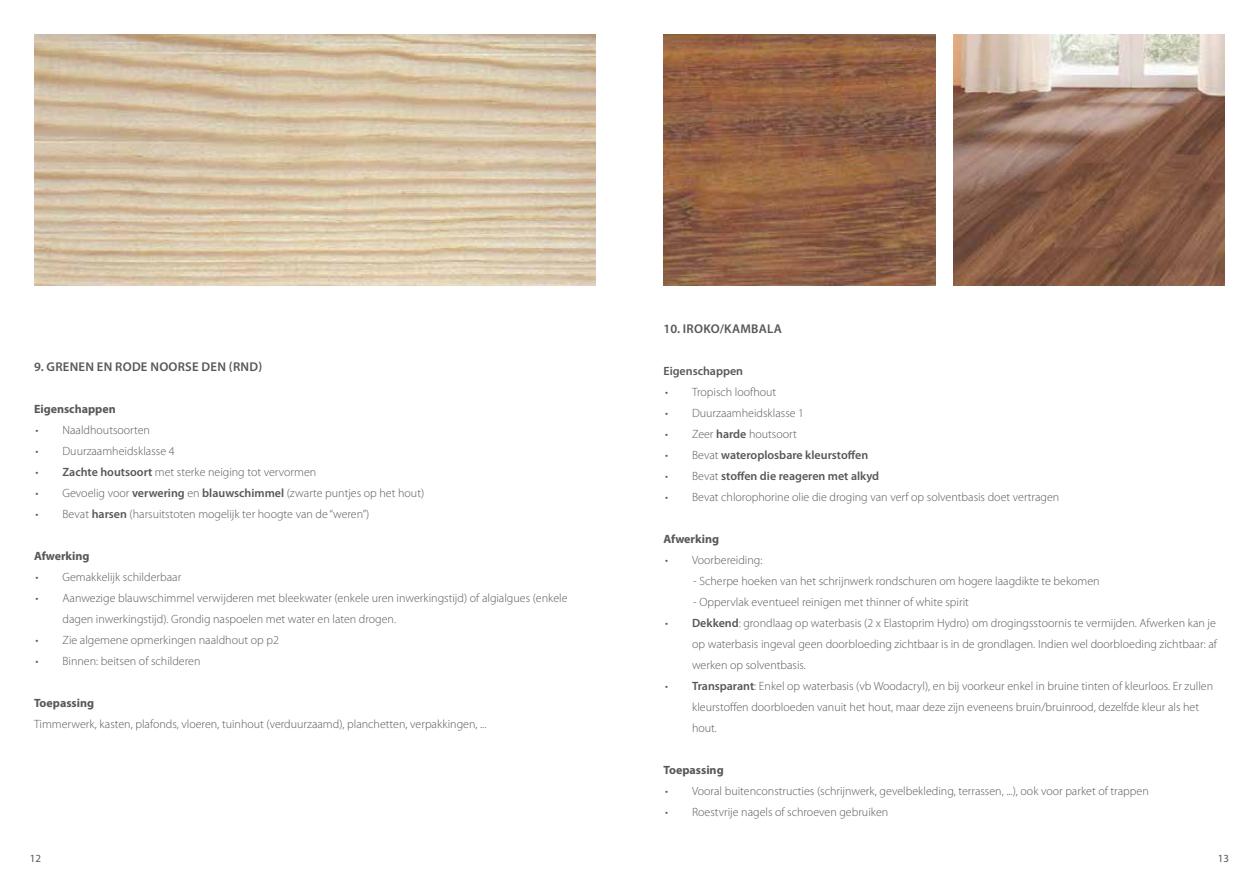
<style>
.page{position:relative;width:1259px;height:893px;background:#fff}
.page>*{position:absolute;margin:0;border:0;box-sizing:border-box;transform-origin:0 0}
.t1{font:600 12.75px "Myriad Pro";letter-spacing:.02em;color:#555759}
.t2{font:300 12px/21px "Myriad Pro";color:#555759}
.t3{font:600 12px "Myriad Pro";color:#555759}
.t4{font:700 12px "Myriad Pro";color:#555759}
.t5{font:10.95px "Myriad Pro";color:#555759}
.s1{font-weight:600}
.s2{font-weight:300}
</style>
<div class="page">
<img style="left:34px;top:34px;width:561px;height:252px">
<img style="left:953px;top:34px;width:272px;height:252px">
<img style="left:663px;top:34px;width:272px;height:252px">
<p class="t1" style="left:34px;top:359px;width:230px">9. GRENEN EN RODE NOORSE DEN (RND)</p>
<p class="t4" style="left:34px;top:401px;width:83px">Eigenschappen</p>
<p class="t2" style="left:36px;top:419px;width:116px">• Naaldhoutsoorten</p>
<p class="t2" style="left:36px;top:440px;width:141px">• Duurzaamheidsklasse 4</p>
<p class="t2" style="left:36px;top:461px;width:282px">• <span class="s1">Zachte houtsoort</span> met sterke neiging tot vervormen</p>
<p class="t2" style="left:36px;top:482px;width:390px">• Gevoelig voor <span class="s1">verwering</span> en <span class="s1">blauwschimmel</span> (zwarte puntjes op het hout)</p>
<p class="t2" style="left:36px;top:503px;width:335px">• Bevat <span class="s1">harsen</span> (harsuitstoten mogelijk ter hoogte van de “weren”)</p>
<p class="t4" style="left:34px;top:548px;width:57px">Afwerking</p>
<p class="t2" style="left:36px;top:566px;width:147px">• Gemakkelijk schilderbaar</p>
<p class="t2" style="left:63px;top:587px;width:506px;text-indent:-27px">• Aanwezige blauwschimmel verwijderen met bleekwater (enkele uren inwerkingstijd) of algialgues (enkele dagen inwerkingstijd). Grondig naspoelen met water en laten drogen.</p>
<p class="t2" style="left:36px;top:629px;width:245px">• Zie algemene opmerkingen naaldhout op p2</p>
<p class="t2" style="left:36px;top:650px;width:166px">• Binnen: beitsen of schilderen</p>
<p class="t4" style="left:34px;top:695px;width:62px">Toepassing</p>
<p class="t2" style="left:34px;top:713px;width:454px">Timmerwerk, kasten, plafonds, vloeren, tuinhout (verduurzaamd), planchetten, verpakkingen, ...</p>
<p class="t1" style="left:663px;top:321px;width:120px">10. IROKO/KAMBALA</p>
<p class="t3" style="left:663px;top:364px;width:81px">Eigenschappen</p>
<p class="t2" style="left:665px;top:382px;width:113px">• Tropisch loofhout</p>
<p class="t2" style="left:665px;top:403px;width:141px">• Duurzaamheidsklasse 1</p>
<p class="t2" style="left:665px;top:424px;width:133px">• Zeer <span class="s1">harde</span> houtsoort</p>
<p class="t3" style="left:665px;top:448px;width:205px"><span class="s2">• Bevat</span> wateroplosbare kleurstoffen</p>
<p class="t3" style="left:665px;top:469px;width:216px"><span class="s2">• Bevat</span> stoffen die reageren met alkyd</p>
<p class="t2" style="left:665px;top:487px;width:396px">• Bevat chlorophorine olie die droging van verf op solventbasis doet vertragen</p>
<p class="t4" style="left:663px;top:531px;width:57px">Afwerking</p>
<p class="t2" style="left:665px;top:550px;width:99px">• Voorbereiding:</p>
<p class="t2" style="left:693px;top:571px;width:408px">- Scherpe hoeken van het schrijnwerk rondschuren om hogere laagdikte te bekomen</p>
<p class="t2" style="left:693px;top:592px;width:277px">- Oppervlak eventueel reinigen met thinner of white spirit</p>
<p class="t2" style="left:692px;top:613px;width:526px;text-align:justify;text-indent:-27px">• <span class="s1">Dekkend</span>: grondlaag op waterbasis (2 x Elastoprim Hydro) om drogingsstoornis te vermijden. Afwerken kan je op waterbasis ingeval geen doorbloeding zichtbaar is in de grondlagen. Indien wel doorbloeding zichtbaar: af werken op solventbasis.</p>
<p class="t2" style="left:692px;top:676px;width:523px;text-indent:-27px">• <span class="s1">Transparant</span>: Enkel op waterbasis (vb Woodacryl), en bij voorkeur enkel in bruine tinten of kleurloos. Er zullen kleurstoffen doorbloeden vanuit het hout, maar deze zijn eveneens bruin/bruinrood, dezelfde kleur als het hout.</p>
<p class="t4" style="left:663px;top:762px;width:62px">Toepassing</p>
<p class="t2" style="left:665px;top:781px;width:485px">• Vooral buitenconstructies (schrijnwerk, gevelbekleding, terrassen, ...), ook voor parket of trappen</p>
<p class="t2" style="left:665px;top:802px;width:225px">• Roestvrije nagels of schroeven gebruiken</p>
<p class="t5" style="left:30px;top:851px;width:13px">12</p>
<p class="t5" style="left:1217px;top:851px;width:13px">13</p>
</div>
